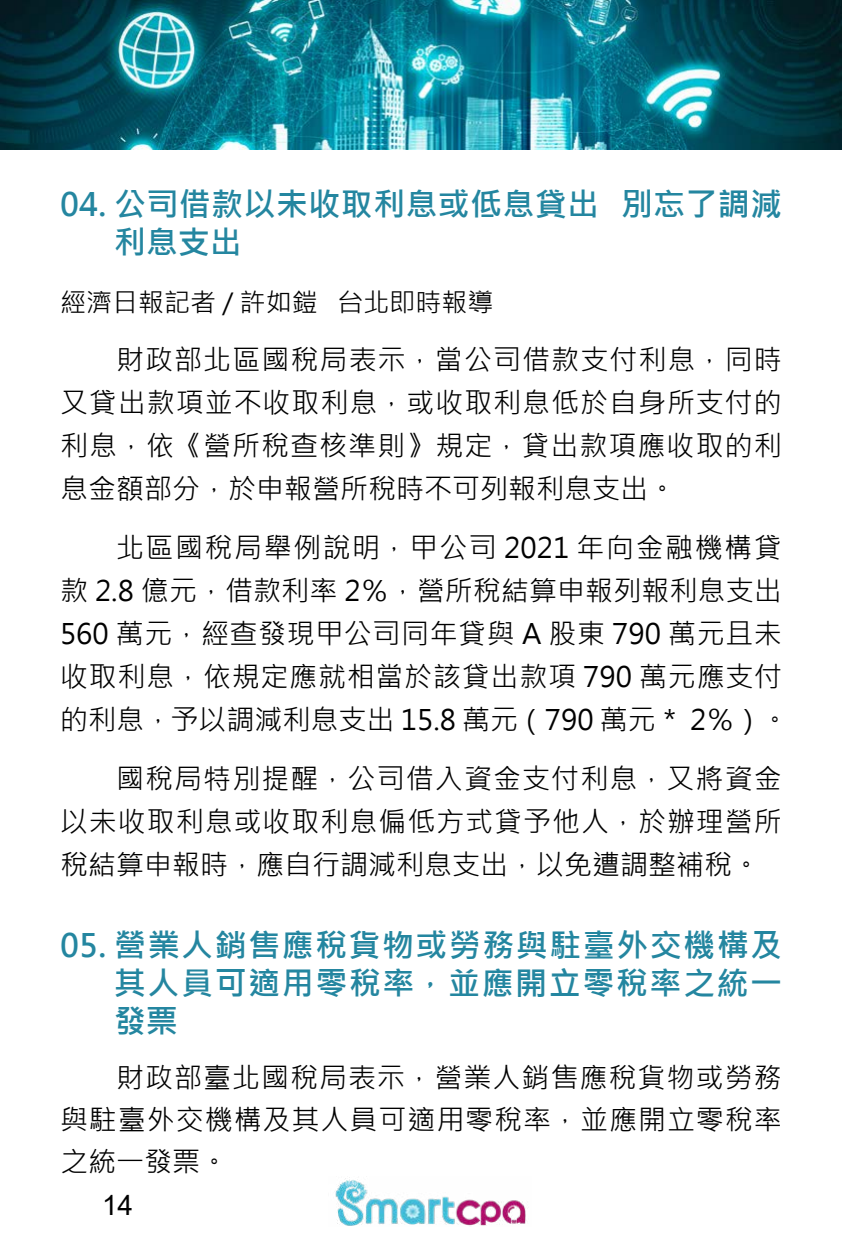
<style>
.page{position:relative;width:842px;height:1252px;background:#fff}
.page>*{position:absolute;margin:0;border:0;box-sizing:border-box;transform-origin:0 0}
.t1{font:700 32px/38px "Microsoft Jheng Hei";letter-spacing:.045em;color:#2486a0;text-align:justify}
.t2{font:700 32px/38px "Microsoft Jheng Hei";letter-spacing:.01em;color:#2486a0}
.t3{font:28px/43px "Microsoft Jheng Hei";letter-spacing:.025em;color:#000;text-align:justify}
.t4{font:28px "Arial";color:#000}
.t5{font:26px "Microsoft Jheng Hei";color:#000}
</style>
<div class="page">
<img style="left:335px;top:1177px;width:191px;height:49px">
<img style="left:0;top:0;width:842px;height:150px">
<p class="t2" style="left:114px;top:186px;width:670px;text-indent:-54px">04. 公司借款以未收取利息或低息貸出 別忘了調減利息支出</p>
<p class="t5" style="left:60px;top:286px;width:435px">經濟日報記者 / 許如鎧 台北即時報導</p>
<p class="t3" style="left:60px;top:338px;width:723px;text-indent:56px">財政部北區國稅局表示，當公司借款支付利息，同時又貸出款項並不收取利息，或收取利息低於自身所支付的利息，依《營所稅查核準則》規定，貸出款項應收取的利息金額部分，於申報營所稅時不可列報利息支出。</p>
<p class="t3" style="left:60px;top:526px;width:730px;text-align:left;text-indent:56px">北區國稅局舉例說明，甲公司 2021 年向金融機構貸款 2.8 億元，借款利率 2％，營所稅結算申報列報利息支出<br>560 萬元，經查發現甲公司同年貸與 A 股東 790 萬元且未收取利息，依規定應就相當於該貸出款項 790 萬元應支付的利息，予以調減利息支出 15.8 萬元（790 萬元＊ 2％）。</p>
<p class="t3" style="left:60px;top:757px;width:723px;text-indent:56px">國稅局特別提醒，公司借入資金支付利息，又將資金以未收取利息或收取利息偏低方式貸予他人，於辦理營所稅結算申報時，應自行調減利息支出，以免遭調整補稅。</p>
<p class="t1" style="left:114px;top:927px;width:670px;text-indent:-54px">05. 營業人銷售應稅貨物或勞務與駐臺外交機構及其人員可適用零稅率，並應開立零稅率之統一發票</p>
<p class="t3" style="left:60px;top:1057px;width:723px;line-height:42px;text-indent:56px">財政部臺北國稅局表示，營業人銷售應稅貨物或勞務與駐臺外交機構及其人員可適用零稅率，並應開立零稅率之統一發票。</p>
<p class="t4" style="left:102px;top:1186px;width:33px">14</p>
</div>
